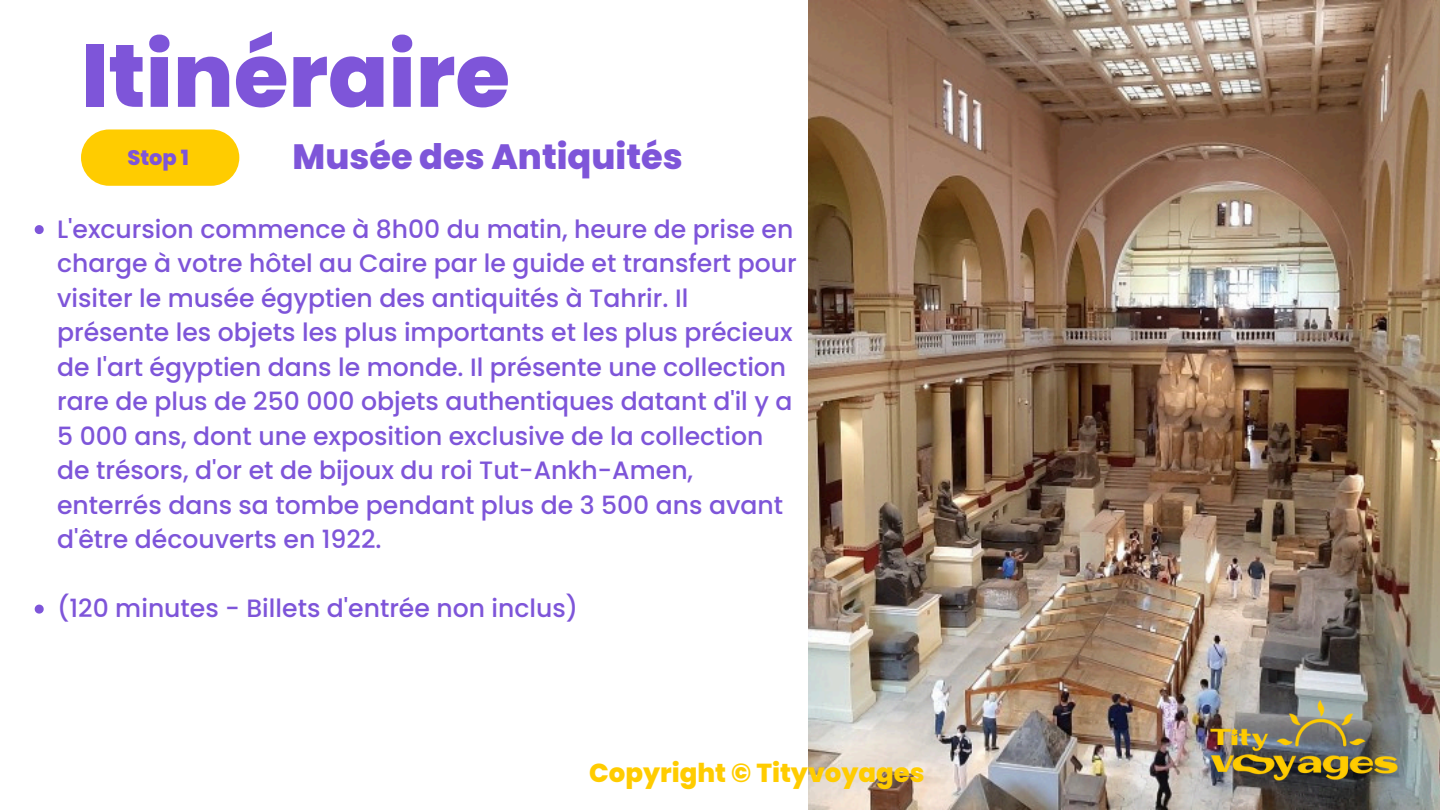
<style>
.page{position:relative;width:1440px;height:810px;background:#fff}
.page>*{position:absolute;margin:0;border:0;box-sizing:border-box;transform-origin:0 0}
.t1{font:800 88.7px "Poppins";color:#7e55d9}
.t2{font:800 35.1px "Poppins";color:#7e55d9}
.t3{font:800 26px "Poppins";color:#fc0}
.t4{font:500 25.1px/34.5px "Poppins";color:#7e55d9}
.t5{font:800 21px "Poppins";color:#7e55d9}
</style>
<div class="page">
<div style="left:81px;top:129px;width:158px;height:57px;background:#fc0;border-radius:28px"></div>
<img style="left:808px;top:0;width:632px;height:810px">
<img style="left:1198px;top:691px;width:212px;height:99px">
<svg style="left:35px;top:225px;width:9px;height:9px"></svg>
<svg style="left:35px;top:605px;width:9px;height:9px"></svg>
<p class="t1" style="left:81px;top:14px;width:431px">Itinéraire</p>
<p class="t5" style="left:127px;top:143px;width:63px">Stop 1</p>
<p class="t2" style="left:293px;top:132px;width:392px">Musée des Antiquités</p>
<h2 class="t4" style="left:57px;top:212px;width:741px">L'excursion commence à 8h00 du matin, heure de prise en charge à votre hôtel au Caire par le guide et transfert pour visiter le musée égyptien des antiquités à Tahrir. Il présente les objets les plus importants et les plus précieux de l'art égyptien dans le monde. Il présente une collection rare de plus de 250 000 objets authentiques datant d'il y a 5 000 ans, dont une exposition exclusive de la collection de trésors, d'or et de bijoux du roi Tut-Ankh-Amen, enterrés dans sa tombe pendant plus de 3 500 ans avant d'être découverts en 1922.</h2>
<p class="t4" style="left:57px;top:591px;width:523px">(120 minutes - Billets d'entrée non inclus)</p>
<h3 class="t3" style="left:589px;top:754px;width:337px">Copyright © Tityvoyages</h3>
</div>
